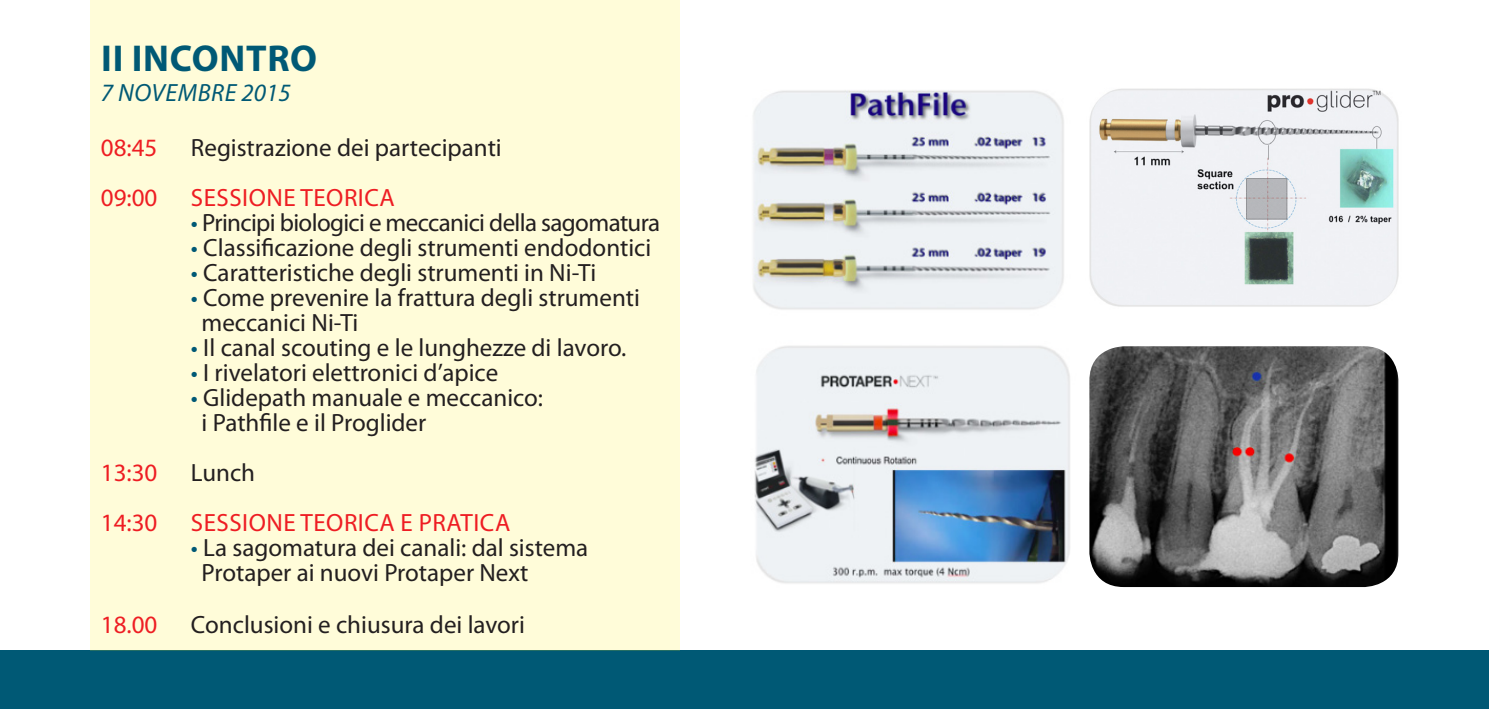
<style>
.page{position:relative;width:1489px;height:709px;background:#fff}
.page>*{position:absolute;margin:0;border:0;box-sizing:border-box;transform-origin:0 0}
.t1{font:700 37.5px "Myriad Pro";letter-spacing:.02em;color:#005975}
.t2{font:25px "Myriad Pro";color:#231f20}
.t3{font:25px "Myriad Pro";letter-spacing:.02em;color:#ee1d23}
.t4{font:25px "Myriad Pro";letter-spacing:-.025em;color:#231f20}
.t5{font:italic 25px "Myriad Pro";letter-spacing:.02em;color:#005975}
.s1{color:#005975}
</style>
<div class="page">
<div style="left:0;top:650px;width:1488px;height:59px;background:#005975"></div>
<img style="left:1089px;top:88px;width:310px;height:219px">
<div style="left:90px;top:0;width:589px;height:650px;background:#fffcd9"></div>
<img style="left:753px;top:90px;width:311px;height:220px">
<img style="left:754px;top:346px;width:316px;height:238px">
<img style="left:1089px;top:346px;width:309px;height:241px">
<p class="t1" style="left:101px;top:33px;width:217px">II INCONTRO</p>
<p class="t5" style="left:101px;top:77px;width:191px">7 NOVEMBRE 2015</p>
<p class="t3" style="left:101px;top:132px;width:58px">08:45</p>
<p class="t2" style="left:191px;top:132px;width:312px">Registrazione dei partecipanti</p>
<p class="t3" style="left:101px;top:182px;width:58px">09:00</p>
<p class="t3" style="left:191px;top:182px;width:205px">SESSIONE TEORICA</p>
<p class="t4" style="left:191px;top:207px;width:471px"><span class="s1">•</span> Principi biologici e meccanici della sagomatura</p>
<p class="t2" style="left:191px;top:232px;width:462px"><span class="s1">•</span> Classificazione degli strumenti endodontici</p>
<p class="t2" style="left:191px;top:257px;width:407px"><span class="s1">•</span> Caratteristiche degli strumenti in Ni-Ti</p>
<p class="t2" style="left:191px;top:282px;width:450px"><span class="s1">•</span> Come prevenire la frattura degli strumenti</p>
<p class="t2" style="left:201px;top:307px;width:158px">meccanici Ni-Ti</p>
<p class="t2" style="left:191px;top:332px;width:437px"><span class="s1">•</span> Il canal scouting e le lunghezze di lavoro.</p>
<p class="t2" style="left:191px;top:357px;width:309px"><span class="s1">•</span> I rivelatori elettronici d’apice</p>
<p class="t2" style="left:191px;top:382px;width:353px"><span class="s1">•</span> Glidepath manuale e meccanico:</p>
<p class="t2" style="left:201px;top:407px;width:226px">i Pathfile e il Proglider</p>
<p class="t3" style="left:101px;top:457px;width:58px">13:30</p>
<p class="t2" style="left:191px;top:457px;width:66px">Lunch</p>
<p class="t3" style="left:101px;top:507px;width:58px">14:30</p>
<p class="t3" style="left:191px;top:507px;width:321px">SESSIONE TEORICA E PRATICA</p>
<p class="t2" style="left:191px;top:532px;width:399px"><span class="s1">•</span> La sagomatura dei canali: dal sistema</p>
<p class="t2" style="left:201px;top:557px;width:328px">Protaper ai nuovi Protaper Next</p>
<p class="t3" style="left:101px;top:609px;width:58px">18.00</p>
<p class="t2" style="left:191px;top:609px;width:335px">Conclusioni e chiusura dei lavori</p>
</div>
